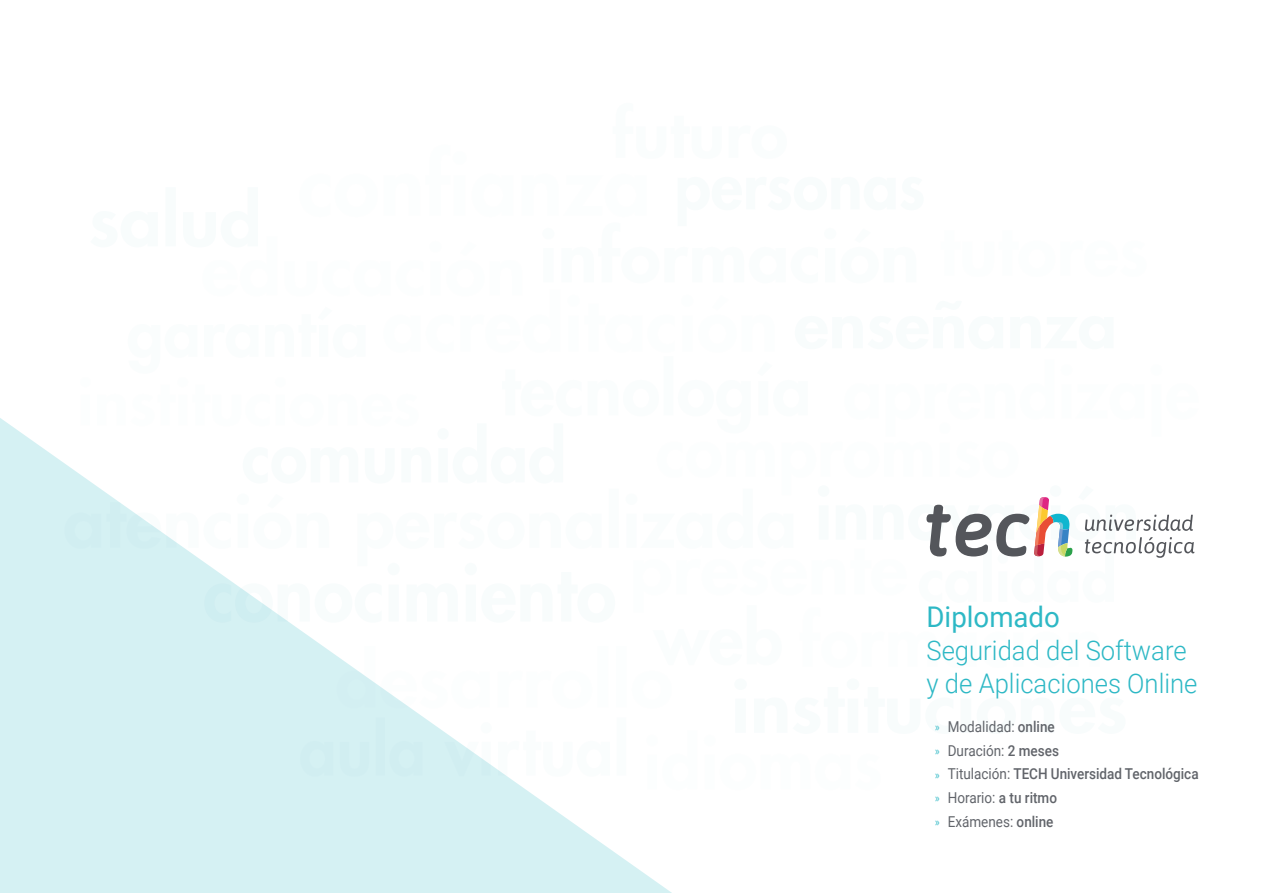
<style>
.page{position:relative;width:1263px;height:893px;background:#fff}
.page>*{position:absolute;margin:0;border:0;box-sizing:border-box;transform-origin:0 0}
.t1{font:28.5px "Roboto";color:#2db8c5}
.t2{font:300 27px/33px "Roboto";color:#2db8c5;scale:.95 1}
.t3{font:500 15px/23.7px "Roboto";color:#61646a;scale:.9 1}
.s1{font-family:"Myriad Pro";font-weight:400;font-size:12px;color:#2db8c5}
.s2{font-weight:400}
</style>
<div class="page">
<svg style="left:0;top:418px;width:672px;height:475px;background:#d9f2f4"></svg>
<svg style="left:64px;top:418px;width:1131px;height:372px"></svg>
<h1 class="t1" style="left:926px;top:597px;width:135px">Diplomado</h1>
<h2 class="t2" style="left:926px;top:633px;width:287px">Seguridad del Software y de Aplicaciones Online</h2>
<p class="t3" style="left:935px;top:714px;width:294px"><span class="s1">»</span> <span class="s2">Modalidad:</span> online<br><span class="s1">»</span> <span class="s2">Duración:</span> 2 meses<br><span class="s1">»</span> <span class="s2">Titulación:</span> TECH Universidad Tecnológica <span class="s1">»</span> <span class="s2">Horario:</span> a tu ritmo<br><span class="s1">»</span> <span class="s2">Exámenes:</span> online</p>
</div>
